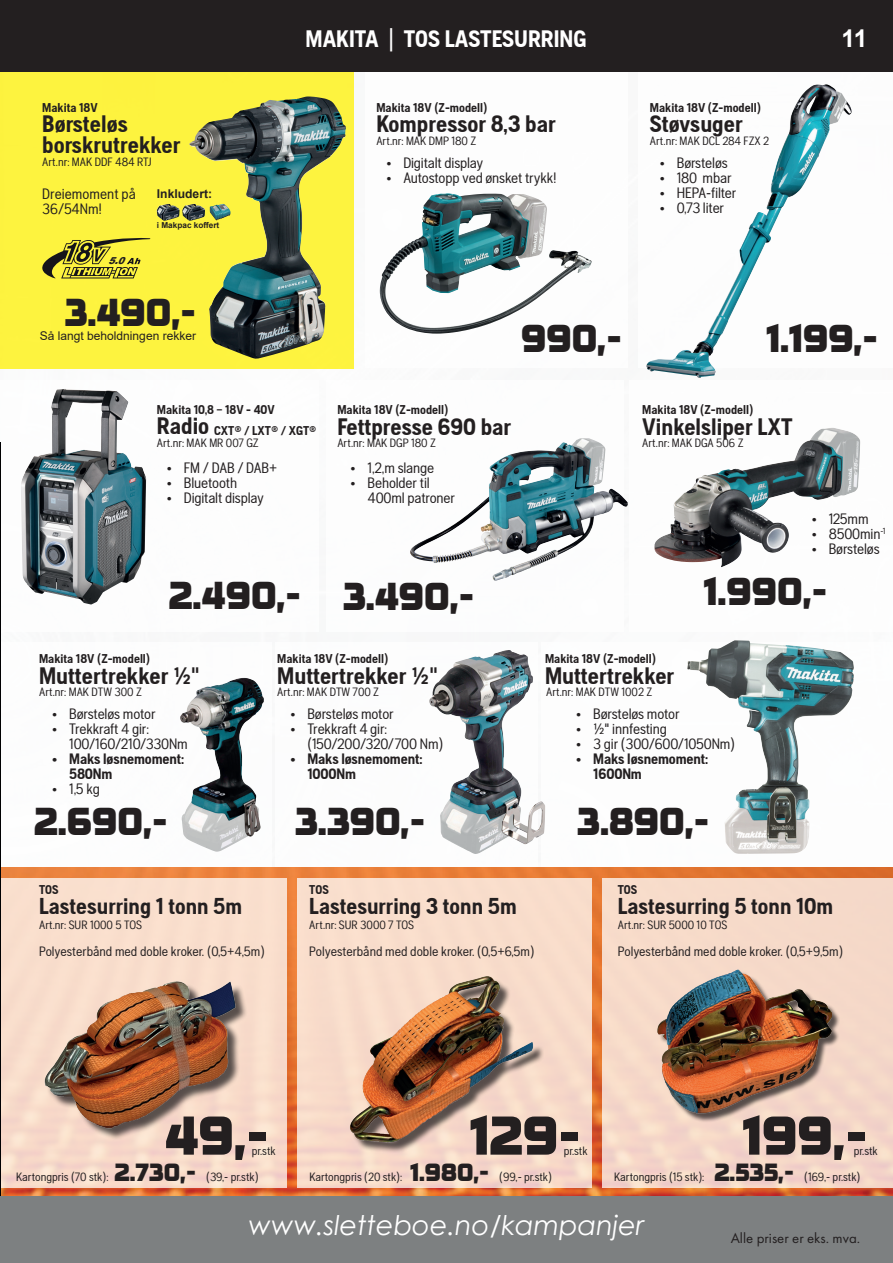
<style>
.page{position:relative;width:893px;height:1263px;background:#fff}
.page>*{position:absolute;margin:0;border:0;box-sizing:border-box;transform-origin:0 0}
.t1{font:900 52.5px "Hotel";color:#231f20}
.t2{font:900 37.5px "Hotel";color:#231f20}
.t3{font:italic 27.15px "Century Gothic";color:#fff}
.t4{font:700 24.6px "Arial";color:#fff}
.t5{font:900 24px "Hotel";color:#231f20}
.t6{font:700 23.7px/20.2px "Husqvarna Gothic";color:#231f20}
.t7{font:700 23.7px "Husqvarna Gothic";color:#fff}
.t8{font:700 22.8px "Husqvarna Gothic";color:#231f20}
.t9{font:15px/15px "Husqvarna Gothic";letter-spacing:-.01em;color:#231f20}
.t10{font:700 15px/15px "Husqvarna Gothic";letter-spacing:-.01em;color:#231f20}
.t11{font:14.85px "Futura PT";color:#231f20}
.t12{font:13.5px "Husqvarna Gothic";color:#231f20}
.t13{font:700 12.75px/20.2px "Husqvarna Gothic";color:#231f20}
.t14{font:700 12.15px "Arial";color:#231f20}
.t15{font:12px/25.8px "Husqvarna Gothic";color:#231f20}
.t16{font:12px "Arial";color:#231f20}
.t17{font:italic 900 9.6px "Arial";color:#211e1f}
.t18{font:700 8.25px "Arial";color:#231f20}
.s1{font-size:23.7px}
</style>
<div class="page">
<svg style="left:541px;top:644px;width:352px;height:224px"></svg>
<div style="left:0;top:35px;width:353px;height:334px;background:#fdf33f"></div>
<img style="left:1px;top:868px;width:892px;height:328px">
<div style="left:602px;top:878px;width:291px;height:310px;background:#f5d9c9"></div>
<div style="left:298px;top:878px;width:294px;height:310px;background:#f8ddcb"></div>
<div style="left:0;top:878px;width:287px;height:310px;background:#f9decd"></div>
<hr style="left:0;top:442px;width:1px;height:754px;background:#000002">
<div style="left:659px;top:971px;width:181px;height:151px;background:#231f20;opacity:.75"></div>
<img style="left:657px;top:969px;width:174px;height:145px">
<img style="left:342px;top:976px;width:207px;height:177px">
<img style="left:1px;top:981px;width:276px;height:171px">
<div style="left:0;top:1196px;width:893px;height:67px;background:#7d8081"></div>
<div style="left:3px;top:0;width:890px;height:72px;background:#231f20"></div>
<div style="left:0;top:0;width:10px;height:72px;background:#231f20"></div>
<img style="left:410px;top:438px;width:178px;height:126px">
<img style="left:654px;top:428px;width:207px;height:139px">
<img style="left:380px;top:195px;width:212px;height:139px">
<svg style="left:42px;top:238px;width:108px;height:40px"></svg>
<svg style="left:157px;top:204px;width:11px;height:10px"></svg>
<svg style="left:182px;top:205px;width:7px;height:9px"></svg>
<img style="left:21px;top:389px;width:125px;height:215px">
<img style="left:646px;top:84px;width:179px;height:294px">
<img style="left:687px;top:640px;width:80px;height:140px">
<img style="left:429px;top:651px;width:116px;height:203px">
<img style="left:180px;top:678px;width:84px;height:174px">
<img style="left:189px;top:96px;width:119px;height:255px">
<p class="t13" style="left:42px;top:97px;width:57px">Makita 18V</p>
<h3 class="t6" style="left:42px;top:114px;width:140px">Børsteløs borskrutrekker</h3>
<p class="t15" style="left:42px;top:149px;width:111px">Art.nr: MAK DDF 484 RTJ</p>
<p class="t9" style="left:42px;top:187px;width:95px">Dreiemoment på<br>36/54Nm!</p>
<p class="t17" style="left:108px;top:254px;width:23px">5.0</p>
<p class="t14" style="left:157px;top:185px;width:57px">Inkludert:</p>
<p class="t18" style="left:157px;top:219px;width:64px">i Makpac koffert</p>
<h2 class="t2" style="left:65px;top:292px;width:133px">3.490,-</h2>
<p class="t16" style="left:40px;top:328px;width:158px">Så langt beholdningen rekker</p>
<h3 class="t7" style="left:305px;top:25px;width:282px">MAKITA | TOS LASTESURRING</h3>
<h3 class="t4" style="left:841px;top:21px;width:27px">11</h3>
<p class="t13" style="left:376px;top:97px;width:113px">Makita 18V (Z-modell)</p>
<h3 class="t6" style="left:376px;top:114px;width:181px">Kompressor 8,3 bar</h3>
<p class="t15" style="left:376px;top:127px;width:101px">Art.nr: MAK DMP 180 Z</p>
<p class="t9" style="left:386px;top:155px;width:99px">• Digitalt display</p>
<p class="t9" style="left:386px;top:170px;width:172px">• Autostopp ved ønsket trykk!</p>
<p class="t13" style="left:650px;top:97px;width:113px">Makita 18V (Z-modell)</p>
<h3 class="t6" style="left:650px;top:114px;width:94px">Støvsuger</h3>
<p class="t15" style="left:650px;top:127px;width:121px">Art.nr: MAK DCL 284 FZX 2</p>
<p class="t9" style="left:660px;top:155px;width:69px">• Børsteløs</p>
<p class="t9" style="left:660px;top:170px;width:73px">• 180 mbar</p>
<p class="t9" style="left:660px;top:185px;width:78px">• HEPA-filter</p>
<p class="t9" style="left:660px;top:200px;width:66px">• 0,73 liter</p>
<h2 class="t2" style="left:521px;top:318px;width:102px">990,-</h2>
<h2 class="t2" style="left:766px;top:318px;width:114px">1.199,-</h2>
<p class="t13" style="left:157px;top:399px;width:161px">Makita 10,8 – 18V - 40V<br><span class="s1">Radio</span> CXT® / LXT® / XGT®</p>
<p class="t15" style="left:157px;top:430px;width:103px">Art.nr: MAK MR 007 GZ</p>
<p class="t9" style="left:167px;top:460px;width:112px">• FM / DAB / DAB+</p>
<p class="t9" style="left:167px;top:475px;width:72px">• Bluetooth</p>
<p class="t9" style="left:167px;top:490px;width:99px">• Digitalt display</p>
<h2 class="t2" style="left:169px;top:575px;width:134px">2.490,-</h2>
<p class="t13" style="left:337px;top:399px;width:113px">Makita 18V (Z-modell)</p>
<h3 class="t6" style="left:337px;top:416px;width:175px">Fettpresse 690 bar</h3>
<p class="t13" style="left:642px;top:399px;width:113px">Makita 18V (Z-modell)</p>
<h3 class="t6" style="left:642px;top:416px;width:152px">Vinkelsliper LXT</h3>
<p class="t15" style="left:337px;top:430px;width:100px">Art.nr: MAK DGP 180 Z</p>
<p class="t15" style="left:642px;top:430px;width:103px">Art.nr: MAK DGA 506 Z</p>
<p class="t9" style="left:351px;top:460px;width:85px">• 1,2,m slange</p>
<p class="t9" style="left:368px;top:475px;width:89px;text-indent:-17px">• Beholder til<br>400ml patroner</p>
<p class="t9" style="left:812px;top:511px;width:58px">• 125mm</p>
<p class="t9" style="left:812px;top:526px;width:75px">• 8500min<sup>-1</sup></p>
<p class="t9" style="left:812px;top:541px;width:69px">• Børsteløs</p>
<h2 class="t2" style="left:343px;top:576px;width:133px">3.490,-</h2>
<h2 class="t2" style="left:703px;top:571px;width:125px">1.990,-</h2>
<p class="t13" style="left:39px;top:649px;width:113px">Makita 18V (Z-modell)</p>
<h3 class="t6" style="left:39px;top:665px;width:162px">Muttertrekker 1/2"</h3>
<p class="t15" style="left:39px;top:679px;width:104px">Art.nr: MAK DTW 300 Z</p>
<p class="t9" style="left:52px;top:706px;width:105px">• Børsteløs motor</p>
<p class="t9" style="left:69px;top:721px;width:120px;text-indent:-17px">• Trekkraft 4 gir:<br>100/160/210/330Nm</p>
<p class="t10" style="left:69px;top:751px;width:116px;text-indent:-17px">• Maks løsnemoment:<br>580Nm</p>
<p class="t9" style="left:52px;top:781px;width:49px">• 1,5 kg</p>
<h2 class="t2" style="left:34px;top:801px;width:135px">2.690,-</h2>
<p class="t13" style="left:277px;top:649px;width:113px">Makita 18V (Z-modell)</p>
<h3 class="t6" style="left:277px;top:665px;width:162px">Muttertrekker 1/2"</h3>
<p class="t9" style="left:290px;top:706px;width:105px">• Børsteløs motor</p>
<p class="t9" style="left:307px;top:721px;width:137px;text-indent:-17px">• Trekkraft 4 gir: (150/200/320/700 Nm)</p>
<p class="t10" style="left:307px;top:751px;width:116px;text-indent:-17px">• Maks løsnemoment:<br>1000Nm</p>
<p class="t15" style="left:277px;top:679px;width:103px">Art.nr: MAK DTW 700 Z</p>
<h2 class="t2" style="left:295px;top:801px;width:132px">3.390,-</h2>
<p class="t13" style="left:545px;top:649px;width:113px">Makita 18V (Z-modell)</p>
<h3 class="t6" style="left:545px;top:665px;width:131px">Muttertrekker</h3>
<p class="t9" style="left:576px;top:706px;width:105px">• Børsteløs motor</p>
<p class="t9" style="left:576px;top:721px;width:92px">• 1/2" innfesting</p>
<p class="t9" style="left:576px;top:736px;width:160px">• 3 gir (300/600/1050Nm)</p>
<p class="t10" style="left:593px;top:751px;width:116px;text-indent:-17px">• Maks løsnemoment:<br>1600Nm</p>
<p class="t15" style="left:546px;top:679px;width:108px">Art.nr: MAK DTW 1002 Z</p>
<h2 class="t2" style="left:577px;top:801px;width:134px">3.890,-</h2>
<p class="t13" style="left:39px;top:879px;width:21px">TOS</p>
<h3 class="t8" style="left:39px;top:893px;width:205px">Lastesurring 1 tonn 5m</h3>
<p class="t12" style="left:39px;top:943px;width:227px">Polyesterbånd med doble kroker. (0,5+4,5m)</p>
<p class="t15" style="left:39px;top:912px;width:105px">Art.nr: SUR 1000 5 TOS</p>
<p class="t13" style="left:309px;top:879px;width:21px">TOS</p>
<h3 class="t8" style="left:309px;top:893px;width:209px">Lastesurring 3 tonn 5m</h3>
<p class="t12" style="left:309px;top:943px;width:227px">Polyesterbånd med doble kroker. (0,5+6,5m)</p>
<p class="t15" style="left:309px;top:912px;width:106px">Art.nr: SUR 3000 7 TOS</p>
<p class="t13" style="left:618px;top:879px;width:21px">TOS</p>
<h3 class="t8" style="left:618px;top:893px;width:217px">Lastesurring 5 tonn 10m</h3>
<p class="t15" style="left:618px;top:912px;width:111px">Art.nr: SUR 5000 10 TOS</p>
<p class="t12" style="left:618px;top:943px;width:227px">Polyesterbånd med doble kroker. (0,5+9,5m)</p>
<h1 class="t1" style="left:470px;top:1107px;width:112px">129-</h1>
<h1 class="t1" style="left:742px;top:1107px;width:127px">199,-</h1>
<h1 class="t1" style="left:165px;top:1107px;width:105px">49,-</h1>
<h3 class="t5" style="left:115px;top:1159px;width:83px">2.730,-</h3>
<h3 class="t5" style="left:410px;top:1159px;width:81px">1.980,-</h3>
<h3 class="t5" style="left:714px;top:1159px;width:81px">2.535,-</h3>
<p class="t15" style="left:206px;top:1137px;width:71px;text-indent:46px">pr.stk (39,- pr.stk)</p>
<p class="t15" style="left:564px;top:1137px;width:25px">pr.stk</p>
<p class="t15" style="left:854px;top:1137px;width:25px">pr.stk</p>
<p class="t15" style="left:16px;top:1163px;width:94px">Kartongpris (70 stk):</p>
<p class="t15" style="left:309px;top:1163px;width:94px">Kartongpris (20 stk):</p>
<p class="t15" style="left:614px;top:1163px;width:92px">Kartongpris (15 stk):</p>
<p class="t15" style="left:499px;top:1163px;width:54px">(99,- pr.stk)</p>
<p class="t15" style="left:804px;top:1163px;width:58px">(169,- pr.stk)</p>
<h3 class="t3" style="left:249px;top:1206px;width:397px">www.sletteboe.no/kampanjer</h3>
<p class="t11" style="left:731px;top:1229px;width:131px">Alle priser er eks. mva.</p>
</div>
